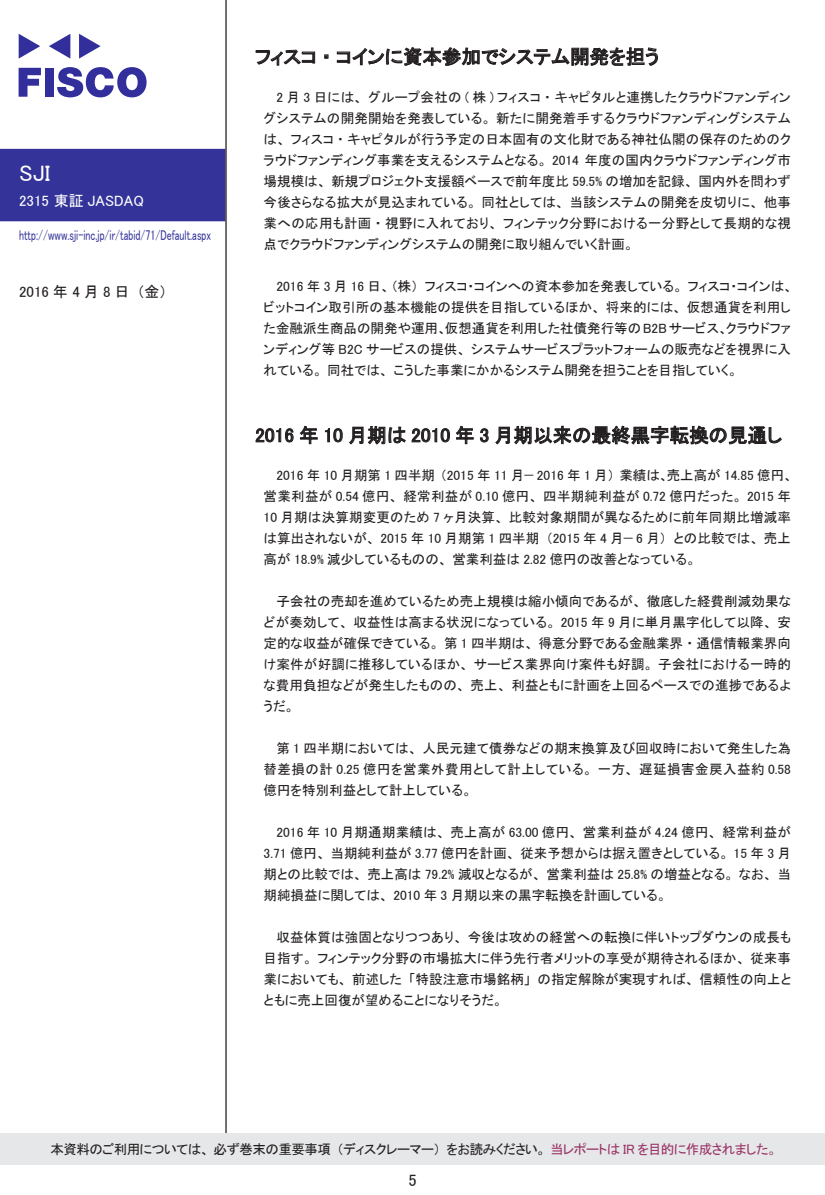
<style>
.page{position:relative;width:825px;height:1195px;background:#fff}
.page>*{position:absolute;margin:0;border:0;box-sizing:border-box;transform-origin:0 0}
.t1{font:22.5px "MS P Gothic";color:#fff}
.中タイトル_B{font:19.5px "MS P Gothic";color:#231f20}
.t2{font:16.5px "MS P Gothic";color:#231f20}
.t3{font:15px "MS P Gothic";color:#fff}
.t4{font:15px "MS P Gothic";letter-spacing:.25em;color:#231f20}
.t5{font:14.25px "MS P Gothic";color:#339;scale:.7 1}
.本文{font:13.5px/21px "MS P Gothic";letter-spacing:.005em;color:#231f20;text-align:justify}
.本文-2{font:13.5px "MS P Gothic";letter-spacing:-.035em;color:#231f20}
.本文-3{font:13.5px "MS P Gothic";letter-spacing:.025em;color:#231f20}
.s1{color:#936}
</style>
<div class="page">
<div style="left:0;top:149px;width:225px;height:72px;background:#339"></div>
<svg style="left:19px;top:68px;width:22px;height:29px"></svg>
<div style="left:45px;top:68px;width:9px;height:29px;background:#322e9c"></div>
<svg style="left:57px;top:67px;width:90px;height:30px"></svg>
<svg style="left:19px;top:34px;width:21px;height:25px"></svg>
<svg style="left:79px;top:34px;width:22px;height:25px"></svg>
<svg style="left:49px;top:34px;width:21px;height:25px"></svg>
<hr style="left:225px;top:0;width:2px;height:1133px;background:#231f20">
<div style="left:0;top:1133px;width:825px;height:32px;background:#e6e7e9"></div>
<svg style="left:256px;top:49px;width:59px;height:16px"></svg>
<svg style="left:337px;top:47px;width:321px;height:19px"></svg>
<svg style="left:256px;top:428px;width:37px;height:14px"></svg>
<svg style="left:300px;top:426px;width:18px;height:18px"></svg>
<svg style="left:325px;top:428px;width:18px;height:14px"></svg>
<svg style="left:349px;top:426px;width:57px;height:18px"></svg>
<svg style="left:412px;top:428px;width:38px;height:14px"></svg>
<svg style="left:456px;top:426px;width:18px;height:18px"></svg>
<svg style="left:480px;top:428px;width:9px;height:14px"></svg>
<svg style="left:495px;top:425px;width:287px;height:19px"></svg>
<h1 class="t1" style="left:19px;top:162px;width:33px">SJI</h1>
<p class="t3" style="left:19px;top:194px;width:126px">2315 東証 JASDAQ</p>
<p class="t5" style="left:19px;top:228px;width:276px">http://www.sji-inc /i r/j p. tabid/71/Default.aspx</p>
<p class="t4" style="left:19px;top:284px;width:112px">2016年4月8日</p>
<p class="t4" style="left:137px;top:284px;width:31px">金（ (</p>
<p class="中タイトル_B" style="left:255px;top:47px;width:405px">フィスコ・コインに資本参加でシステム開発を担う</p>
<p class="本文" style="left:264px;top:86px;width:529px;text-indent:13px">2 月 3 日には、グループ会社の 株( ) フィスコ・キャピタルと連携したクラウドファンディングシステムの開発開始を発表している。新たに開発着手するクラウドファンディングシステムは、フィスコ・キャピタルが行う予定の日本固有の文化財である神社仏閣の保存のためのクラウドファンディング事業を支えるシステムとなる。 2014 年度の国内クラウドファンディング市場規模は、新規プロジェクト支援額ベースで前年度比 59.5% の増加を記録、国内外を問わず今後さらなる拡大が見込まれている。同社としては、当該システムの開発を皮切りに、他事業への応用も計画・視野に入れており、フィンテック分野における一分野として長期的な視点でクラウドファンディングシステムの開発に取り組んでいく計画。</p>
<p class="本文" style="left:425px;top:275px;width:370px">フィスコ・コインへの資本参加を発表している。フィスコ・コインは、</p>
<p class="本文" style="left:276px;top:275px;width:143px">2016 年 3 月 16 日、（株）</p>
<p class="本文" style="left:264px;top:296px;width:529px">ビットコイン取引所の基本機能の提供を目指しているほか、将来的には、仮想通貨を利用し</p>
<p class="本文" style="left:726px;top:317px;width:67px">クラウドファ</p>
<p class="本文" style="left:445px;top:317px;width:285px">仮想通貨を利用した社債発行等のB2Bサービス、</p>
<p class="本文" style="left:264px;top:317px;width:529px;text-align:left">た金融派生商品の開発や運用、<br>ンディング等 B C2 サービスの提供、システムサービスプラットフォームの販売などを視界に入れている。同社では、こうした事業にかかるシステム開発を担うことを目指していく。</p>
<p class="中タイトル_B" style="left:255px;top:425px;width:528px">2016 年 10 月期は 2010 年 3 月期以来の最終黒字転換の見通し</p>
<p class="本文" style="left:667px;top:465px;width:128px">売上高が 14.85 億円、</p>
<p class="本文" style="left:276px;top:465px;width:394px">2016 年 10 月期第 1 四半期（2015 年 11 月− 2016 年 1 月）業績は、</p>
<p class="本文-3" style="left:264px;top:489px;width:529px">営業利益が 0.54 億円、経常利益が 0.10 億円、四半期純利益が 0.72 億円だった。 2015 年</p>
<p class="本文" style="left:264px;top:507px;width:529px">10 月期は決算期変更のため 7 ヶ月決算、比較対象期間が異なるために前年同期比増減率</p>
<p class="本文" style="left:673px;top:528px;width:119px">との比較では、売上</p>
<p class="本文" style="left:264px;top:528px;width:434px">は算出されないが、 2015 年 10 月期第 1 四半期<br>高が 18.9% 減少しているものの、営業利益は 2.82 億円の改善となっている。</p>
<p class="本文" style="left:264px;top:591px;width:529px;text-indent:13px">子会社の売却を進めているため売上規模は縮小傾向であるが、徹底した経費削減効果などが奏効して、収益性は高まる状況になっている。 2015 年 9 月に単月黒字化して以降、安定的な収益が確保できている。第 1 四半期は、得意分野である金融業界・通信情報業界向け案件が好調に推移しているほか、サービス業界向け案件も好調。子会社における一時的な費用負担などが発生したものの、売上、利益ともに計画を上回るペースでの進捗であるようだ。</p>
<p class="本文" style="left:264px;top:738px;width:529px;text-indent:13px">第 1 四半期においては、人民元建て債券などの期末換算及び回収時において発生した為替差損の計 0.25 億円を営業外費用として計上している。一方、遅延損害金戻入益約 0.58億円を特別利益として計上している。</p>
<p class="本文" style="left:264px;top:822px;width:529px;text-indent:13px">2016 年 10 月期通期業績は、売上高が 63.00 億円、営業利益が 4.24 億円、経常利益が3.71 億円、当期純利益が 3.77 億円を計画、従来予想からは据え置きとしている。 15 年 3 月期との比較では、売上高は 79.2% 減収となるが、営業利益は 25.8% の増益となる。なお、当期純損益に関しては、 2010 年 3 月期以来の黒字転換を計画している。</p>
<p class="本文" style="left:264px;top:927px;width:529px;text-align:right">収益体質は強固となりつつあり、今後は攻めの経営への転換に伴いトップダウンの成長も目指す。フィンテック分野の市場拡大に伴う先行者メリットの享受が期待されるほか、従来事の指定解除が実現すれば、信頼性の向上と</p>
<p class="本文" style="left:546px;top:528px;width:122px">（2015 年 4 月− 6 月）</p>
<p class="本文" style="left:409px;top:969px;width:123px">「特設注意市場銘柄」</p>
<p class="本文" style="left:264px;top:969px;width:241px">業においても、前述した<br>ともに売上回復が望めることになりそうだ。</p>
<p class="本文-2" style="left:50px;top:1142px;width:728px">本資料のご利用については、必ず巻末の重要事項（ディスクレーマー）をお読みください。<span class="s1">当レポートは IR を目的に作成されました。</span></p>
<p class="t2" style="left:408px;top:1172px;width:10px">5</p>
</div>
